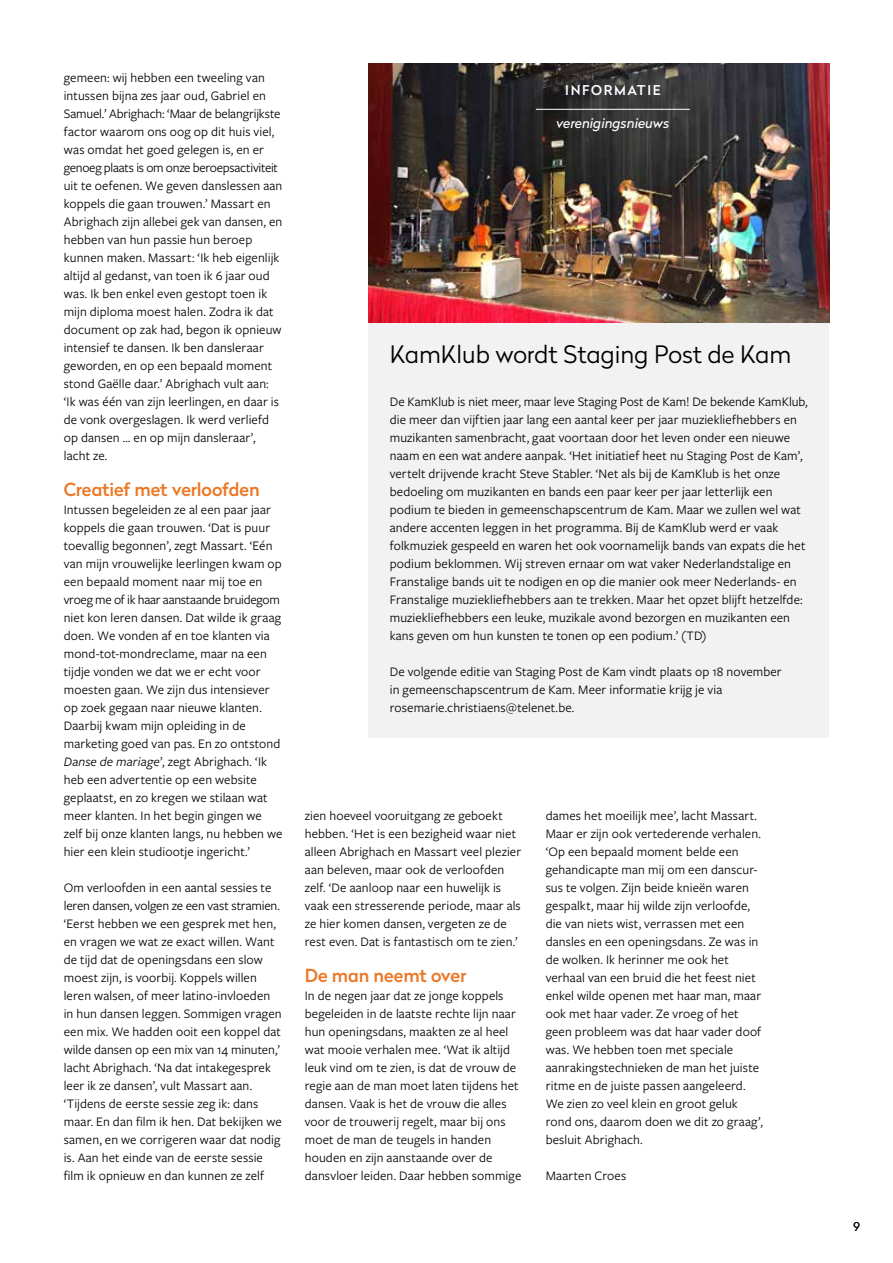
<style>
.page{position:relative;width:893px;height:1263px;background:#fff}
.page>*{position:absolute;margin:0;border:0;box-sizing:border-box;transform-origin:0 0}
.t1{font:300 24px "Radikal";color:#000}
.t2{font:500 18px "Radikal";letter-spacing:-.005em;color:#eb7825}
.t3{font:13.5px/18px "Freight Sans Pro";letter-spacing:.01em;color:#000}
.t4{font:italic 13.5px "Radikal";color:#fff}
.t5{font:500 13.5px "Radikal";letter-spacing:.12em;color:#fff}
.t6{font:300 12px "Radikal";color:#000}
.s1{font-style:italic}
</style>
<div class="page">
<div style="left:369px;top:64px;width:460px;height:673px;background:#f2f2f2"></div>
<img style="left:369px;top:64px;width:460px;height:259px">
<hr style="left:536px;top:109px;width:154px;height:1px;background:#fff">
<p class="t3" style="left:64px;top:68px;width:220px">gemeen: wij hebben een tweeling van intussen bijna zes jaar oud, Gabriel en Samuel.’ Abrighach: ‘Maar de belangrijkste factor waarom ons oog op dit huis viel, was omdat het goed gelegen is, en er genoeg plaats is om onze beroepsactiviteit uit te oefenen. We geven danslessen aan koppels die gaan trouwen.’ Massart en Abrighach zijn allebei gek van dansen, en hebben van hun passie hun beroep kunnen maken. Massart: ‘Ik heb eigenlijk altijd al gedanst, van toen ik 6 jaar oud was. Ik ben enkel even gestopt toen ik mijn diploma moest halen. Zodra ik dat document op zak had, begon ik opnieuw intensief te dansen. Ik ben dansleraar geworden, en op een bepaald moment stond Gaëlle daar.’ Abrighach vult aan: ‘Ik was één van zijn leerlingen, en daar is de vonk overgeslagen. Ik werd verliefd op dansen … en op mijn dansleraar’, lacht ze.</p>
<h2 class="t2" style="left:64px;top:476px;width:197px">Creatief met verloofden</h2>
<p class="t3" style="left:64px;top:500px;width:220px">Intussen begeleiden ze al een paar jaar koppels die gaan trouwen. ‘Dat is puur toevallig begonnen’, zegt Massart. ‘Eén van mijn vrouwelijke leerlingen kwam op een bepaald moment naar mij toe en vroeg me of ik haar aanstaande bruidegom niet kon leren dansen. Dat wilde ik graag doen. We vonden af en toe klanten via mond-tot-mondreclame, maar na een tijdje vonden we dat we er echt voor moesten gaan. We zijn dus intensiever op zoek gegaan naar nieuwe klanten.<br>Daarbij kwam mijn opleiding in de marketing goed van pas. En zo ontstond <span class="s1">Danse de mariage</span>’, zegt Abrighach. ‘Ik heb een advertentie op een website geplaatst, en zo kregen we stilaan wat meer klanten. In het begin gingen we zelf bij onze klanten langs, nu hebben we hier een klein studiootje ingericht.’</p>
<p class="t3" style="left:64px;top:878px;width:220px">Om verloofden in een aantal sessies te leren dansen, volgen ze een vast stramien. ‘Eerst hebben we een gesprek met hen, en vragen we wat ze exact willen. Want de tijd dat de openingsdans een slow moest zijn, is voorbij. Koppels willen leren walsen, of meer latino-invloeden in hun dansen leggen. Sommigen vragen een mix. We hadden ooit een koppel dat wilde dansen op een mix van 14 minuten,’ lacht Abrighach. ‘Na dat intakegesprek leer ik ze dansen’, vult Massart aan. ‘Tijdens de eerste sessie zeg ik: dans maar. En dan film ik hen. Dat bekijken we samen, en we corrigeren waar dat nodig is. Aan het einde van de eerste sessie film ik opnieuw en dan kunnen ze zelf</p>
<p class="t5" style="left:565px;top:80px;width:97px">INFORMATIE</p>
<p class="t4" style="left:556px;top:113px;width:115px">verenigingsnieuws</p>
<h1 class="t1" style="left:390px;top:337px;width:403px">KamKlub wordt Staging Post de Kam</h1>
<p class="t3" style="left:390px;top:392px;width:419px">De KamKlub is niet meer, maar leve Staging Post de Kam! De bekende KamKlub, die meer dan vijftien jaar lang een aantal keer per jaar muziekliefhebbers en muzikanten samenbracht, gaat voortaan door het leven onder een nieuwe naam en een wat andere aanpak. ‘Het initiatief heet nu Staging Post de Kam’, vertelt drijvende kracht Steve Stabler. ‘Net als bij de KamKlub is het onze bedoeling om muzikanten en bands een paar keer per jaar letterlijk een podium te bieden in gemeenschapscentrum de Kam. Maar we zullen wel wat andere accenten leggen in het programma. Bij de KamKlub werd er vaak folkmuziek gespeeld en waren het ook voornamelijk bands van expats die het podium beklommen. Wij streven ernaar om wat vaker Nederlandstalige en Franstalige bands uit te nodigen en op die manier ook meer Nederlands- en Franstalige muziekliefhebbers aan te trekken. Maar het opzet blijft hetzelfde: muziekliefhebbers een leuke, muzikale avond bezorgen en muzikanten een kans geven om hun kunsten te tonen op een podium.’ (TD)</p>
<p class="t3" style="left:390px;top:662px;width:393px">De volgende editie van Staging Post de Kam vindt plaats op 18 november in gemeenschapscentrum de Kam. Meer informatie krijg je via rosemarie.christiaens@telenet.be.</p>
<p class="t3" style="left:305px;top:806px;width:218px">zien hoeveel vooruitgang ze geboekt hebben. ‘Het is een bezigheid waar niet alleen Abrighach en Massart veel plezier aan beleven, maar ook de verloofden zelf. ‘De aanloop naar een huwelijk is vaak een stresserende periode, maar als ze hier komen dansen, vergeten ze de rest even. Dat is fantastisch om te zien.’</p>
<h2 class="t2" style="left:305px;top:962px;width:163px">De man neemt over</h2>
<p class="t3" style="left:305px;top:986px;width:218px">In de negen jaar dat ze jonge koppels begeleiden in de laatste rechte lijn naar hun openingsdans, maakten ze al heel wat mooie verhalen mee. ‘Wat ik altijd leuk vind om te zien, is dat de vrouw de regie aan de man moet laten tijdens het dansen. Vaak is het de vrouw die alles voor de trouwerij regelt, maar bij ons moet de man de teugels in handen houden en zijn aanstaande over de dansvloer leiden. Daar hebben sommige</p>
<p class="t3" style="left:546px;top:806px;width:219px">dames het moeilijk mee’, lacht Massart.<br>Maar er zijn ook vertederende verhalen. ‘Op een bepaald moment belde een gehandicapte man mij om een danscur&shy;sus te volgen. Zijn beide knieën waren gespalkt, maar hij wilde zijn verloofde, die van niets wist, verrassen met een dansles en een openingsdans. Ze was in de wolken. Ik herinner me ook het verhaal van een bruid die het feest niet enkel wilde openen met haar man, maar ook met haar vader. Ze vroeg of het geen probleem was dat haar vader doof was. We hebben toen met speciale aanrakingstechnieken de man het juiste ritme en de juiste passen aangeleerd.<br>We zien zo veel klein en groot geluk rond ons, daarom doen we dit zo graag’, besluit Abrighach.</p>
<p class="t3" style="left:546px;top:1166px;width:82px">Maarten Croes</p>
<p class="t6" style="left:854px;top:1218px;width:8px">9</p>
</div>
